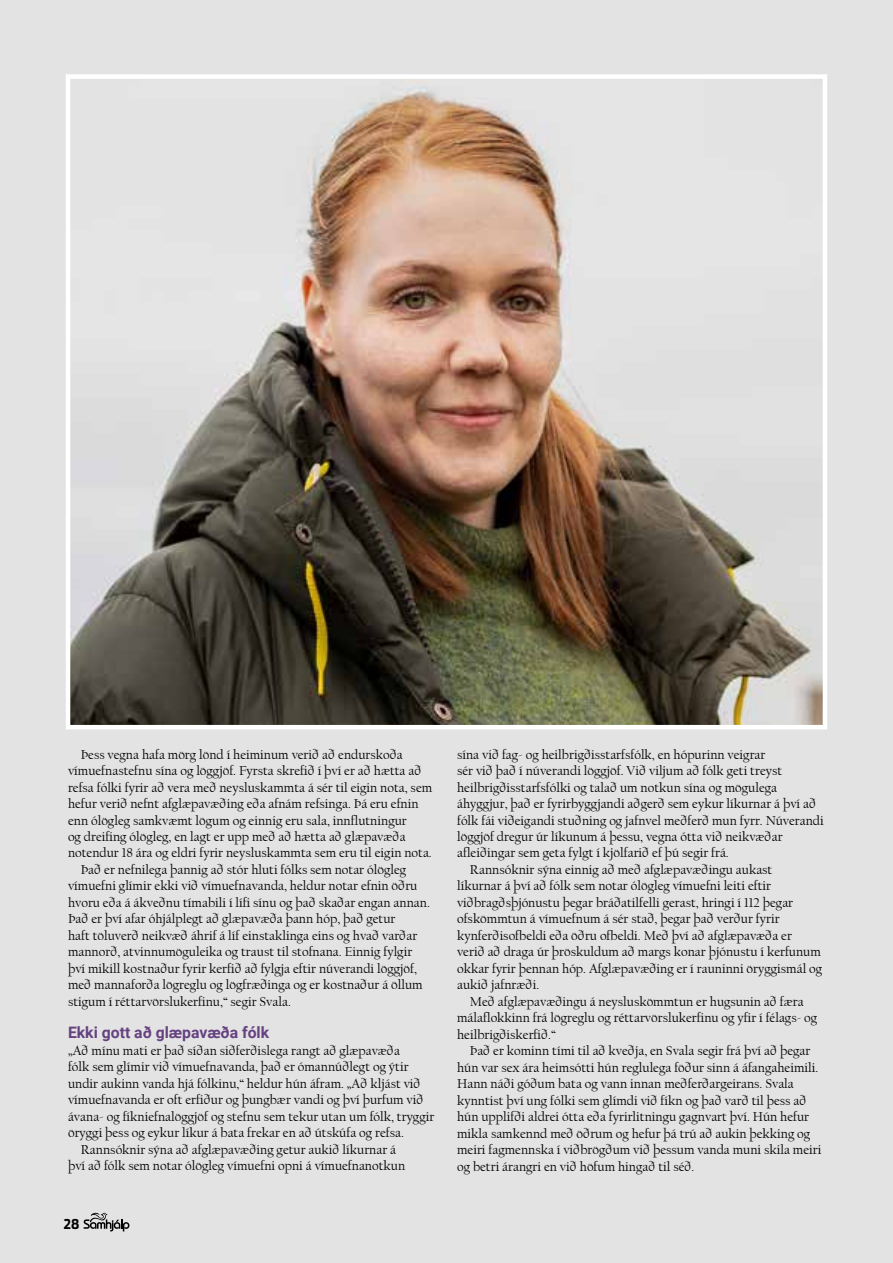
<style>
.page{position:relative;width:893px;height:1263px;background:#e3e3e3}
.page>*{position:absolute;margin:0;border:0;box-sizing:border-box;transform-origin:0 0}
.t1{font:700 15.75px "Roboto";color:#654180}
.t2{font:13.5px "Californian FB";color:#000}
.t3{font:700 13.5px "Antenna Cond";color:#000}
</style>
<div class="page">
<svg style="left:84px;top:1212px;width:45px;height:19px"></svg>
<img style="left:71px;top:87px;width:751px;height:637px">
<div style="left:66px;top:74px;width:761px;height:655px;border:4px solid #fff"></div>
<p class="t2" style="left:81px;top:747px;width:324px">Þess vegna hafa mörg lönd í heiminum verið að endurskoða</p>
<p class="t2" style="left:68px;top:763px;width:355px">vímuefnastefnu sína og löggjöf. Fyrsta skrefið í því er að hætta að</p>
<p class="t2" style="left:68px;top:780px;width:366px">refsa fólki fyrir að vera með neysluskammta á sér til eigin nota, sem</p>
<p class="t2" style="left:68px;top:796px;width:352px">hefur verið nefnt afglæpavæðing eða afnám refsinga. Þá eru efnin</p>
<p class="t2" style="left:68px;top:813px;width:340px">enn ólögleg samkvæmt lögum og einnig eru sala, innflutningur</p>
<p class="t2" style="left:68px;top:829px;width:339px">og dreifing ólögleg, en lagt er upp með að hætta að glæpavæða</p>
<p class="t2" style="left:68px;top:846px;width:365px">notendur 18 ára og eldri fyrir neysluskammta sem eru til eigin nota.</p>
<p class="t2" style="left:81px;top:862px;width:327px">Það er nefnilega þannig að stór hluti fólks sem notar ólögleg</p>
<p class="t2" style="left:68px;top:879px;width:351px">vímuefni glímir ekki við vímuefnavanda, heldur notar efnin öðru</p>
<p class="t2" style="left:68px;top:895px;width:363px">hvoru eða á ákveðnu tímabili í lífi sínu og það skaðar engan annan.</p>
<p class="t2" style="left:68px;top:911px;width:329px">Það er því afar óhjálplegt að glæpavæða þann hóp, það getur</p>
<p class="t2" style="left:68px;top:928px;width:351px">haft töluverð neikvæð áhrif á líf einstaklinga eins og hvað varðar</p>
<p class="t2" style="left:68px;top:944px;width:346px">mannorð, atvinnumöguleika og traust til stofnana. Einnig fylgir</p>
<p class="t2" style="left:68px;top:961px;width:350px">því mikill kostnaður fyrir kerfið að fylgja eftir núverandi löggjöf,</p>
<p class="t2" style="left:68px;top:977px;width:356px">með mannaforða lögreglu og lögfræðinga og er kostnaður á öllum</p>
<p class="t2" style="left:68px;top:994px;width:224px">stigum í réttarvörslukerfinu,“ segir Svala.</p>
<p class="t1" style="left:68px;top:1022px;width:203px">Ekki gott að glæpavæða fólk</p>
<p class="t2" style="left:68px;top:1043px;width:334px">„Að mínu mati er það síðan siðferðislega rangt að glæpavæða</p>
<p class="t2" style="left:68px;top:1059px;width:342px">fólk sem glímir við vímuefnavanda, það er ómannúðlegt og ýtir</p>
<p class="t2" style="left:68px;top:1076px;width:354px">undir aukinn vanda hjá fólkinu,“ heldur hún áfram. „Að kljást við</p>
<p class="t2" style="left:68px;top:1092px;width:357px">vímuefnavanda er oft erfiður og þungbær vandi og því þurfum við</p>
<p class="t2" style="left:68px;top:1109px;width:368px">ávana- og fíkniefnalöggjöf og stefnu sem tekur utan um fólk, tryggir</p>
<p class="t2" style="left:68px;top:1125px;width:337px">öryggi þess og eykur líkur á bata frekar en að útskúfa og refsa.</p>
<p class="t2" style="left:81px;top:1142px;width:317px">Rannsóknir sýna að afglæpavæðing getur aukið líkurnar á</p>
<p class="t2" style="left:68px;top:1158px;width:339px">því að fólk sem notar ólögleg vímuefni opni á vímuefnanotkun</p>
<p class="t3" style="left:64px;top:1216px;width:17px">28</p>
<p class="t2" style="left:457px;top:747px;width:310px">sína við fag- og heilbrigðisstarfsfólk, en hópurinn veigrar</p>
<p class="t2" style="left:457px;top:763px;width:327px">sér við það í núverandi löggjöf. Við viljum að fólk geti treyst</p>
<p class="t2" style="left:457px;top:780px;width:321px">heilbrigðisstarfsfólki og talað um notkun sína og mögulega</p>
<p class="t2" style="left:457px;top:796px;width:361px">áhyggjur, það er fyrirbyggjandi aðgerð sem eykur líkurnar á því að</p>
<p class="t2" style="left:457px;top:813px;width:368px">fólk fái viðeigandi stuðning og jafnvel meðferð mun fyrr. Núverandi</p>
<p class="t2" style="left:457px;top:829px;width:327px">löggjöf dregur úr líkunum á þessu, vegna ótta við neikvæðar</p>
<p class="t2" style="left:457px;top:846px;width:273px">afleiðingar sem geta fylgt í kjölfarið ef þú segir frá.</p>
<p class="t2" style="left:470px;top:862px;width:304px">Rannsóknir sýna einnig að með afglæpavæðingu aukast</p>
<p class="t2" style="left:457px;top:879px;width:315px">líkurnar á því að fólk sem notar ólögleg vímuefni leiti eftir</p>
<p class="t2" style="left:457px;top:895px;width:338px">viðbragðsþjónustu þegar bráðatilfelli gerast, hringi í 112 þegar</p>
<p class="t2" style="left:457px;top:911px;width:324px">ofskömmtun á vímuefnum á sér stað, þegar það verður fyrir</p>
<p class="t2" style="left:457px;top:928px;width:336px">kynferðisofbeldi eða öðru ofbeldi. Með því að afglæpavæða er</p>
<p class="t2" style="left:457px;top:944px;width:365px">verið að draga úr þröskuldum að margs konar þjónustu í kerfunum</p>
<p class="t2" style="left:457px;top:961px;width:367px">okkar fyrir þennan hóp. Afglæpavæðing er í rauninni öryggismál og</p>
<p class="t2" style="left:457px;top:977px;width:84px">aukið jafnræði.</p>
<p class="t2" style="left:470px;top:994px;width:335px">Með afglæpavæðingu á neysluskömmtun er hugsunin að færa</p>
<p class="t2" style="left:457px;top:1010px;width:362px">málaflokkinn frá lögreglu og réttarvörslukerfinu og yfir í félags- og</p>
<p class="t2" style="left:457px;top:1027px;width:100px">heilbrigðiskerfið.“</p>
<p class="t2" style="left:470px;top:1043px;width:342px">Það er kominn tími til að kveðja, en Svala segir frá því að þegar</p>
<p class="t2" style="left:457px;top:1060px;width:363px">hún var sex ára heimsótti hún reglulega föður sinn á áfangaheimili.</p>
<p class="t2" style="left:457px;top:1076px;width:338px">Hann náði góðum bata og vann innan meðferðargeirans. Svala</p>
<p class="t2" style="left:457px;top:1093px;width:351px">kynntist því ung fólki sem glímdi við fíkn og það varð til þess að</p>
<p class="t2" style="left:457px;top:1109px;width:354px">hún upplifði aldrei ótta eða fyrirlitningu gagnvart því. Hún hefur</p>
<p class="t2" style="left:457px;top:1126px;width:355px">mikla samkennd með öðrum og hefur þá trú að aukin þekking og</p>
<p class="t2" style="left:457px;top:1142px;width:366px">meiri fagmennska í viðbrögðum við þessum vanda muni skila meiri</p>
<p class="t2" style="left:457px;top:1159px;width:239px">og betri árangri en við höfum hingað til séð.</p>
</div>
